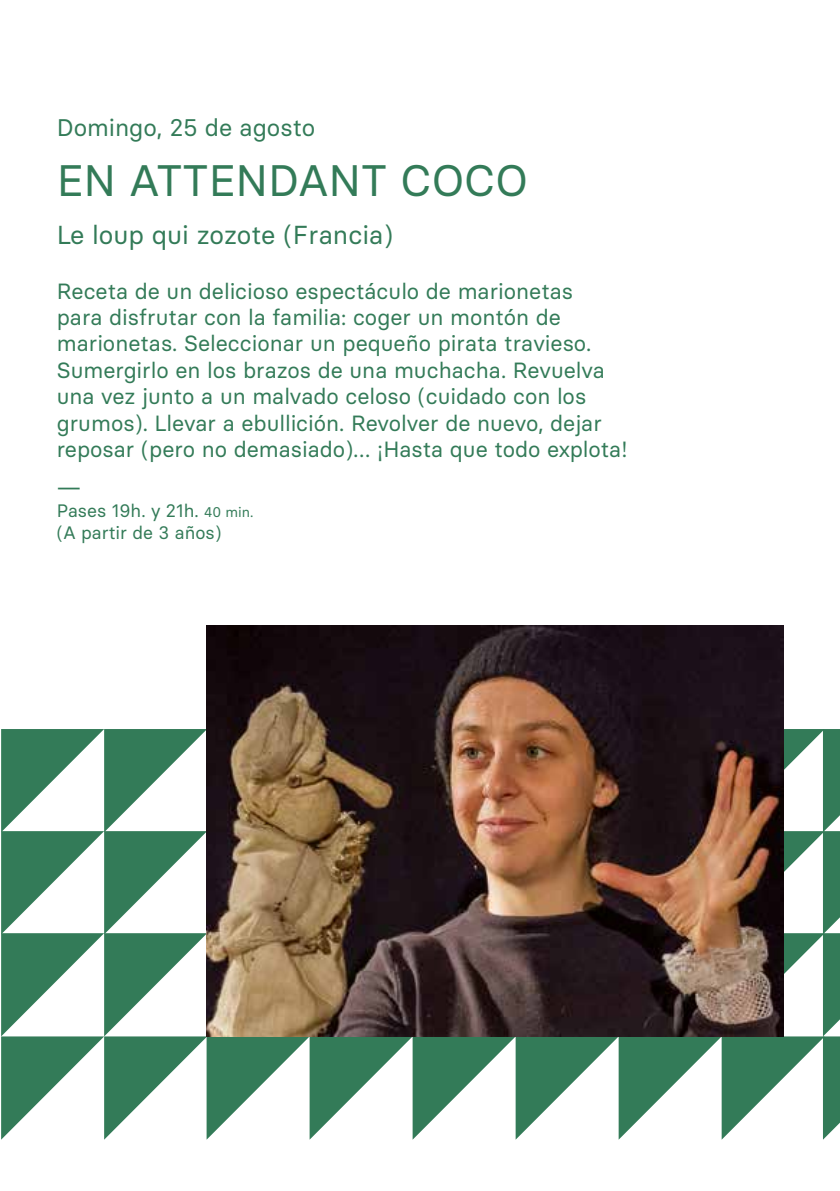
<style>
.page{position:relative;width:840px;height:1191px;background:#fff}
.page>*{position:absolute;margin:0;border:0;box-sizing:border-box;transform-origin:0 0}
.t1{font:44px "Basier Circle";color:#337b58}
.t2{font:26px "Basier Circle";color:#337b58}
.t3{font:24px "Basier Circle";color:#337b58}
.t4{font:22px/26.4px "Basier Circle";color:#337b58}
.t5{font:18px/22px "Basier Circle";color:#337b58}
.s1{font-size:14px}
</style>
<div class="page">
<svg style="left:1px;top:729px;width:838px;height:410px"></svg>
<img style="left:206px;top:625px;width:576px;height:411px">
<p class="t3" style="left:57px;top:113px;width:260px">Domingo, 25 de agosto</p>
<h1 class="t1" style="left:57px;top:152px;width:472px">EN ATTENDANT COCO</h1>
<p class="t2" style="left:57px;top:218px;width:337px">Le loup qui zozote (Francia)</p>
<p class="t4" style="left:57px;top:277px;width:572px">Receta de un delicioso espectáculo de marionetas<br>para disfrutar con la familia: coger un montón de marionetas. Seleccionar un pequeño pirata travieso.<br>Sumergirlo en los brazos de una muchacha. Revuelva una vez junto a un malvado celoso (cuidado con los grumos). Llevar a ebullición. Revolver de nuevo, dejar reposar (pero no demasiado)… ¡Hasta que todo explota!</p>
<p class="t4" style="left:57px;top:474px;width:26px">—</p>
<p class="t5" style="left:57px;top:499px;width:198px">Pases 19h. y 21h. <span class="s1">40 min. </span>(A partir de 3 años)</p>
</div>
